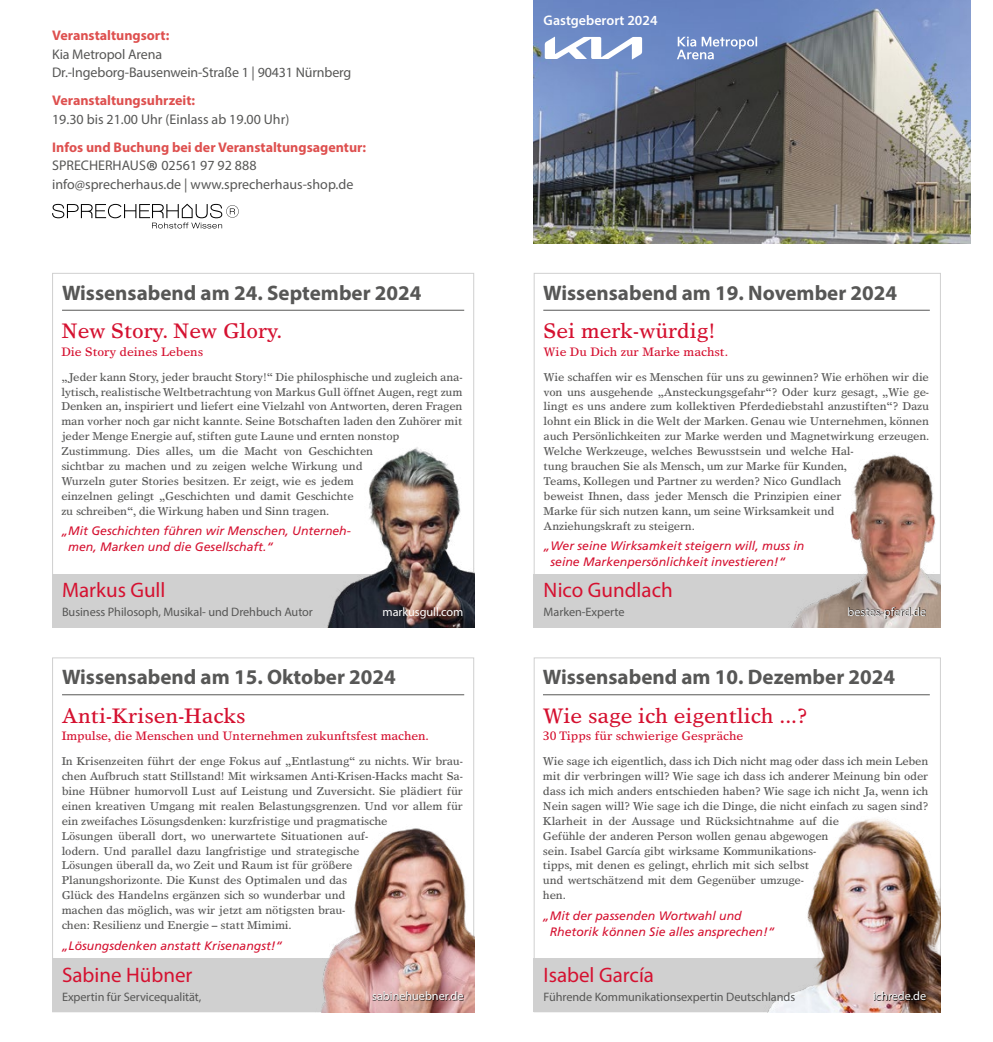
<style>
.page{position:relative;width:993px;height:1042px;background:#fff}
.page>*{position:absolute;margin:0;border:0;box-sizing:border-box;transform-origin:0 0}
.t1{font:700 21px "Myriad Pro";color:#575756}
.t2{font:21px "Times Europa";color:#d51130}
.t3{font:21px "Myriad Pro";color:#d51130}
.t4{font:14px/18.4px "Myriad Pro";color:#575756}
.t5{font:700 14px "Myriad Pro";color:#de504f}
.t6{font:600 14px "Myriad Pro";color:#fff}
.t7{font:italic 12.25px/15.8px "Frutiger LT";color:#d51130}
.t8{font:12.25px "Myriad Pro";letter-spacing:-.005em;color:#575756}
.t9{font:12.25px "Times Europa";letter-spacing:-.01em;color:#d51130}
.t10{font:12.25px "Myriad Pro";letter-spacing:-.005em;color:#fff}
.t11{font:11.38px/14.9px "Times Europa";letter-spacing:-.015em;color:#575756}
.s1{font-weight:700;color:#de504f}
.s2{font-size:29.75px}
</style>
<div class="page">
<img style="left:533px;top:0;width:437px;height:243px">
<svg style="left:676px;top:37px;width:80px;height:22px;background:#8aa0cd"></svg>
<svg style="left:544px;top:37px;width:98px;height:22px"></svg>
<svg style="left:52px;top:204px;width:187px;height:24px"></svg>
<div style="left:533px;top:958px;width:407px;height:54px;background:#d0d0d0"></div>
<img style="left:768px;top:819px;width:172px;height:193px">
<svg style="left:873px;top:991px;width:53px;height:9px"></svg>
<div style="left:533px;top:574px;width:407px;height:54px;background:#d0d0d0"></div>
<img style="left:791px;top:454px;width:149px;height:174px">
<svg style="left:848px;top:607px;width:78px;height:11px"></svg>
<div style="left:52px;top:958px;width:422px;height:54px;background:#d0d0d0"></div>
<img style="left:321px;top:804px;width:153px;height:208px">
<div style="left:372px;top:991px;width:92px;height:9px;background:#000;opacity:.75"></div>
<div style="left:52px;top:574px;width:422px;height:54px;background:#d0d0d0"></div>
<img style="left:327px;top:441px;width:147px;height:187px">
<hr style="left:543px;top:310px;width:386px;height:1px;background:#575756">
<hr style="left:543px;top:694px;width:386px;height:1px;background:#575756">
<hr style="left:62px;top:694px;width:402px;height:1px;background:#575756">
<hr style="left:62px;top:310px;width:402px;height:1px;background:#575756">
<p class="t5" style="left:52px;top:26px;width:119px">Veranstaltungsort:</p>
<p class="t4" style="left:52px;top:45px;width:301px">Kia Metropol Arena<br>Dr.-Ingeborg-Bausenwein-Straße 1 | 90431 Nürnberg</p>
<p class="t5" style="left:52px;top:91px;width:144px">Veranstaltungsuhrzeit:</p>
<p class="t4" style="left:52px;top:110px;width:238px">19.30 bis 21.00 Uhr (Einlass ab 19.00 Uhr)</p>
<p class="t4" style="left:52px;top:138px;width:315px"><span class="s1">Infos und Buchung bei der Veranstaltungsagentur:<br></span>SPRECHERHAUS<span class="s2">®</span> 02561 97 92 888 info@sprecherhaus.de | www.sprecherhaus-shop.de</p>
<h1 class="t1" style="left:62px;top:279px;width:361px">Wissensabend am 24. September 2024</h1>
<h1 class="t2" style="left:61px;top:319px;width:222px">New Story. New Glory.</h1>
<p class="t9" style="left:61px;top:344px;width:143px">Die Story deines Lebens</p>
<p class="t11" style="left:61px;top:369px;width:402px">„Jeder kann Story, jeder braucht Story!“ Die philosphische und zugleich ana&shy;lytisch, realistische Weltbetrachtung von Markus Gull öffnet Augen, regt zum Denken an, inspiriert und liefert eine Vielzahl von Antworten, deren Fragen man vorher noch gar nicht kannte. Seine Botschaften laden den Zuhörer mit jeder Menge Energie auf, stiften gute Laune und ernten nonstop Zustimmung. Dies alles, um die Macht von Geschichten<br>sichtbar zu machen und zu zeigen welche Wirkung und<br>Wurzeln guter Stories besitzen. Er zeigt, wie es jedem<br>einzelnen gelingt „Geschichten und damit Geschichte<br>zu schreiben“, die Wirkung haben und Sinn tragen.</p>
<p class="t7" style="left:68px;top:523px;width:284px;text-indent:-7px">„Mit Geschichten führen wir Menschen, Unterneh&shy;men, Marken und die Gesellschaft.“</p>
<h1 class="t3" style="left:62px;top:577px;width:105px">Markus Gull</h1>
<p class="t8" style="left:62px;top:605px;width:252px">Business Philosoph, Musikal- und Drehbuch Autor</p>
<p class="t10" style="left:382px;top:604px;width:82px">markusgull.com</p>
<p class="t6" style="left:543px;top:12px;width:115px">Gastgeberort 2024</p>
<h1 class="t1" style="left:543px;top:279px;width:355px">Wissensabend am 19. November 2024</h1>
<h1 class="t2" style="left:543px;top:319px;width:173px">Sei merk-würdig!</h1>
<p class="t9" style="left:543px;top:344px;width:186px">Wie Du Dich zur Marke machst.</p>
<p class="t11" style="left:543px;top:369px;width:387px">Wie schaffen wir es Menschen für uns zu gewinnen? Wie erhöhen wir die von uns ausgehende „Ansteckungsgefahr“? Oder kurz gesagt, „Wie ge&shy;lingt es uns andere zum kollektiven Pferdediebstahl anzustiften“? Dazu lohnt ein Blick in die Welt der Marken. Genau wie Unternehmen, können auch Persönlichkeiten zur Marke werden und Magnetwirkung erzeugen.<br>Welche Werkzeuge, welches Bewusstsein und welche Hal-<br>tung brauchen Sie als Mensch, um zur Marke für Kunden,<br>Teams, Kollegen und Partner zu werden? Nico Gundlach<br>beweist Ihnen, dass jeder Mensch die Prinzipien einer<br>Marke für sich nutzen kann, um seine Wirksamkeit und<br>Anziehungskraft zu steigern.</p>
<p class="t7" style="left:550px;top:538px;width:255px;text-indent:-7px">„Wer seine Wirksamkeit steigern will, muss in seine Markenpersönlichkeit investieren!“</p>
<h1 class="t3" style="left:543px;top:577px;width:130px">Nico Gundlach</h1>
<p class="t8" style="left:543px;top:605px;width:82px">Marken-Experte</p>
<p class="t10" style="left:847px;top:604px;width:80px">bestes-pferd.de</p>
<h1 class="t1" style="left:62px;top:663px;width:335px">Wissensabend am 15. Oktober 2024</h1>
<h1 class="t1" style="left:543px;top:663px;width:353px">Wissensabend am 10. Dezember 2024</h1>
<h1 class="t2" style="left:62px;top:703px;width:185px">Anti-Krisen-Hacks</h1>
<p class="t9" style="left:62px;top:729px;width:368px">Impulse, die Menschen und Unternehmen zukunftsfest machen.</p>
<p class="t11" style="left:62px;top:754px;width:402px">In Krisenzeiten führt der enge Fokus auf „Entlastung“ zu nichts. Wir brau&shy;chen Aufbruch statt Stillstand! Mit wirksamen Anti-Krisen-Hacks macht Sa&shy;bine Hübner humorvoll Lust auf Leistung und Zuversicht. Sie plädiert für einen kreativen Umgang mit realen Belastungsgrenzen. Und vor allem für ein zweifaches Lösungsdenken: kurzfristige und pragmatische<br>Lösungen überall dort, wo unerwartete Situationen auf-<br>lodern. Und parallel dazu langfristige und strategische<br>Lösungen überall da, wo Zeit und Raum ist für größere<br>Planungshorizonte. Die Kunst des Optimalen und das<br>Glück des Handelns ergänzen sich so wunderbar und<br>machen das möglich, was wir jetzt am nötigsten brau-<br>chen: Resilienz und Energie – statt Mimimi.</p>
<p class="t7" style="left:62px;top:937px;width:222px">„Lösungsdenken anstatt Krisenangst!“</p>
<h1 class="t3" style="left:62px;top:962px;width:132px">Sabine Hübner</h1>
<p class="t8" style="left:62px;top:989px;width:141px">Expertin für Servicequalität,</p>
<p class="t10" style="left:372px;top:988px;width:93px">sabinehuebner.de</p>
<h1 class="t2" style="left:543px;top:703px;width:266px">Wie sage ich eigentlich ...?</h1>
<p class="t9" style="left:543px;top:729px;width:202px">30 Tipps für schwierige Gespräche</p>
<p class="t11" style="left:543px;top:754px;width:387px">Wie sage ich eigentlich, dass ich Dich nicht mag oder dass ich mein Leben mit dir verbringen will? Wie sage ich dass ich anderer Meinung bin oder dass ich mich anders entschieden haben? Wie sage ich nicht Ja, wenn ich Nein sagen will? Wie sage ich die Dinge, die nicht einfach zu sagen sind?<br>Klarheit in der Aussage und Rücksichtnahme auf die<br>Gefühle der anderen Person wollen genau abgewogen<br>sein. Isabel García gibt wirksame Kommunikations-<br>tipps, mit denen es gelingt, ehrlich mit sich selbst<br>und wertschätzend mit dem Gegenüber umzuge-<br>hen.</p>
<p class="t7" style="left:549px;top:908px;width:226px;text-indent:-7px">„Mit der passenden Wortwahl und<br>Rhetorik können Sie alles ansprechen!“</p>
<h1 class="t3" style="left:543px;top:962px;width:112px">Isabel García</h1>
<p class="t8" style="left:543px;top:989px;width:253px">Führende Kommunikationsexpertin Deutschlands</p>
<p class="t10" style="left:872px;top:988px;width:55px">ichrede.de</p>
</div>
